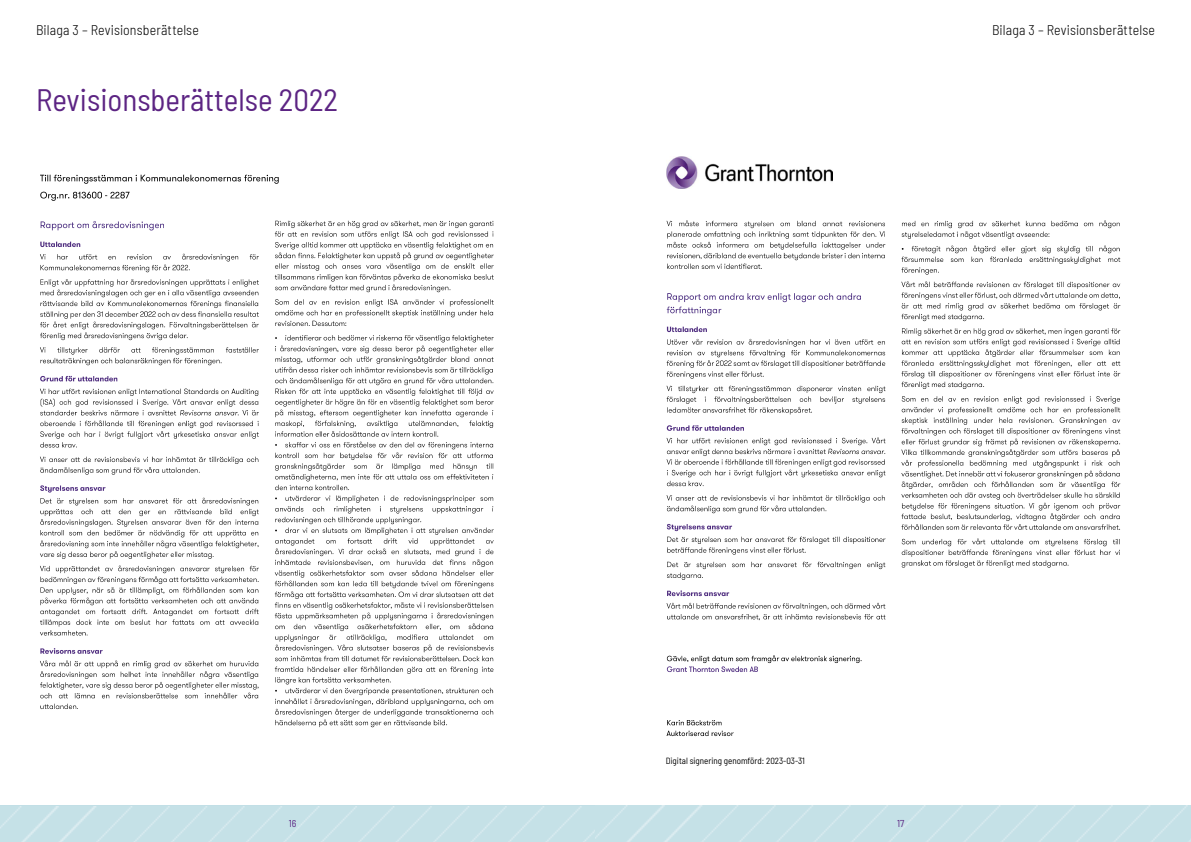
<style>
.page{position:relative;width:1191px;height:842px;background:#fff}
.page>*{position:absolute;margin:0;border:0;box-sizing:border-box;transform-origin:0 0}
.t1{font:semi-condensed 31px "Barlow";color:#5c2483}
.t2{font:300 semi-condensed 14px "Barlow";letter-spacing:.01em;color:#000}
.t3{font:semi-condensed 10px "Barlow";color:#5c2483}
.t4{font:semi-condensed 9px "Barlow";color:#000}
</style>
<div class="page">
<div style="left:0;top:806px;width:595px;height:36px;background:#c5e1e7"></div>
<div style="left:595px;top:806px;width:596px;height:36px;background:#c2dfe6"></div>
<svg style="left:40px;top:175px;width:239px;height:9px"></svg>
<svg style="left:40px;top:192px;width:90px;height:9px"></svg>
<svg style="left:41px;top:221px;width:123px;height:9px"></svg>
<svg style="left:40px;top:242px;width:40px;height:5px"></svg>
<svg style="left:40px;top:254px;width:219px;height:18px"></svg>
<svg style="left:40px;top:279px;width:219px;height:61px"></svg>
<svg style="left:40px;top:347px;width:219px;height:18px"></svg>
<svg style="left:40px;top:376px;width:77px;height:5px"></svg>
<svg style="left:40px;top:389px;width:219px;height:58px"></svg>
<svg style="left:40px;top:457px;width:218px;height:18px"></svg>
<svg style="left:40px;top:485px;width:219px;height:74px"></svg>
<svg style="left:40px;top:565px;width:219px;height:70px"></svg>
<svg style="left:40px;top:648px;width:63px;height:6px"></svg>
<svg style="left:40px;top:660px;width:218px;height:38px"></svg>
<svg style="left:40px;top:704px;width:38px;height:5px"></svg>
<svg style="left:275px;top:221px;width:219px;height:71px"></svg>
<svg style="left:275px;top:299px;width:219px;height:27px"></svg>
<svg style="left:275px;top:335px;width:219px;height:392px"></svg>
<img style="left:666px;top:157px;width:166px;height:31px">
<svg style="left:666px;top:220px;width:219px;height:49px"></svg>
<svg style="left:667px;top:293px;width:194px;height:23px"></svg>
<svg style="left:667px;top:327px;width:40px;height:5px"></svg>
<svg style="left:666px;top:339px;width:219px;height:40px"></svg>
<svg style="left:666px;top:386px;width:219px;height:28px"></svg>
<svg style="left:667px;top:425px;width:77px;height:6px"></svg>
<svg style="left:666px;top:438px;width:219px;height:48px"></svg>
<svg style="left:666px;top:495px;width:219px;height:18px"></svg>
<svg style="left:667px;top:524px;width:65px;height:7px"></svg>
<svg style="left:667px;top:537px;width:218px;height:18px"></svg>
<svg style="left:667px;top:562px;width:218px;height:18px"></svg>
<svg style="left:667px;top:590px;width:62px;height:6px"></svg>
<svg style="left:666px;top:603px;width:219px;height:17px"></svg>
<svg style="left:901px;top:220px;width:218px;height:19px"></svg>
<svg style="left:901px;top:246px;width:219px;height:29px"></svg>
<svg style="left:901px;top:281px;width:219px;height:40px"></svg>
<svg style="left:901px;top:328px;width:219px;height:61px"></svg>
<svg style="left:901px;top:396px;width:219px;height:134px"></svg>
<svg style="left:901px;top:539px;width:219px;height:29px"></svg>
<svg style="left:667px;top:655px;width:194px;height:17px"></svg>
<svg style="left:667px;top:720px;width:54px;height:5px"></svg>
<svg style="left:666px;top:731px;width:67px;height:5px"></svg>
<p class="t2" style="left:36px;top:20px;width:164px">Bilaga 3 – Revisionsberättelse</p>
<p class="t2" style="left:992px;top:20px;width:164px">Bilaga 3 – Revisionsberättelse</p>
<h1 class="t1" style="left:36px;top:77px;width:304px">Revisionsberättelse 2022</h1>
<p class="t4" style="left:665px;top:754px;width:141px">Digital signering genomförd: 2023-03-31</p>
<p class="t3" style="left:289px;top:817px;width:9px">16</p>
<p class="t3" style="left:897px;top:817px;width:9px">17</p>
</div>
